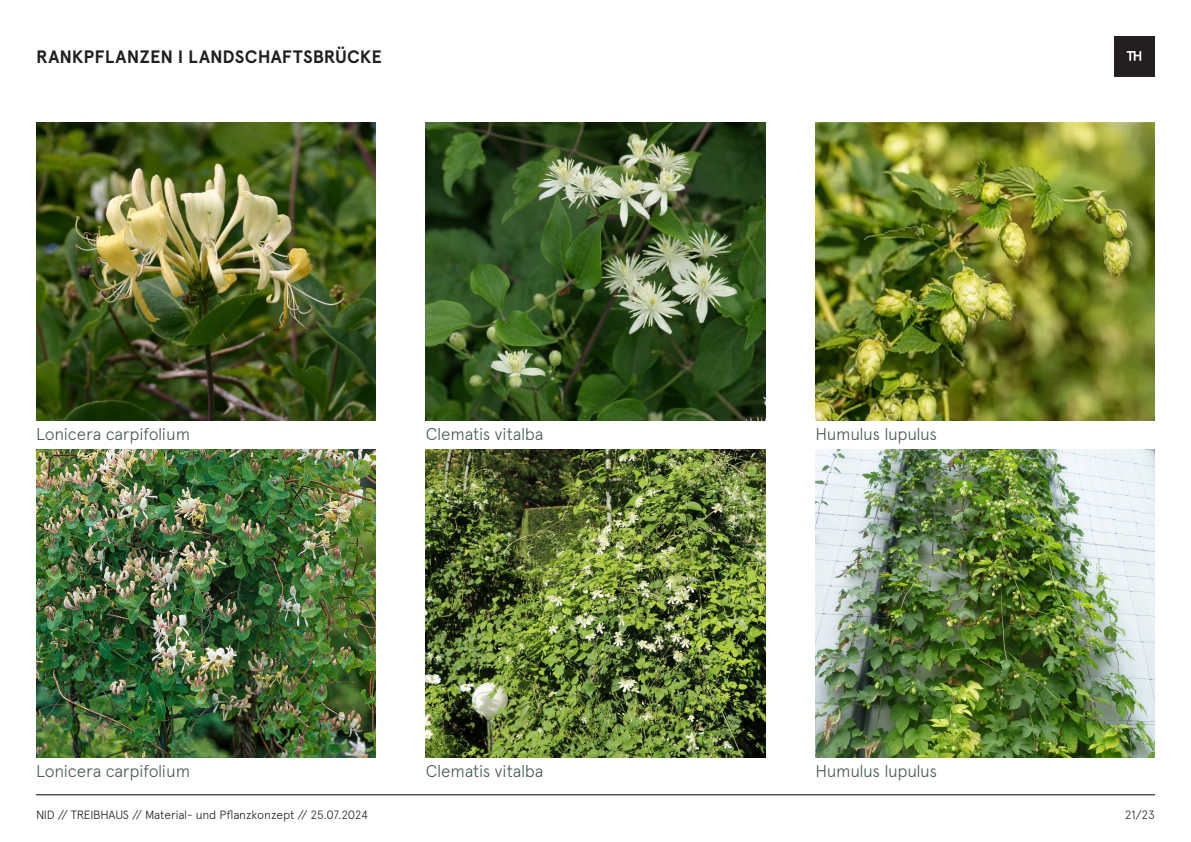
<style>
.page{position:relative;width:1191px;height:842px;background:#fff}
.page>*{position:absolute;margin:0;border:0;box-sizing:border-box;transform-origin:0 0}
.t1{font:700 18px "Apercu";letter-spacing:.005em;color:#231f20}
.TH_Fliesstext_Groß{font:300 17px "Apercu";letter-spacing:-.02em;color:#455c54}
.t2{font:300 12px "Apercu";letter-spacing:-.02em;color:#231f20}
</style>
<div class="page">
<img style="left:36px;top:122px;width:339px;height:299px">
<img style="left:36px;top:450px;width:339px;height:307px">
<img style="left:815px;top:122px;width:340px;height:299px">
<img style="left:815px;top:450px;width:340px;height:307px">
<img style="left:426px;top:122px;width:339px;height:299px">
<img style="left:426px;top:450px;width:339px;height:307px">
<hr style="left:36px;top:794px;width:1119px;height:1px;background:#000">
<div style="left:1114px;top:36px;width:41px;height:41px;background:#231f20"></div>
<p class="t1" style="left:36px;top:46px;width:347px">RANKPFLANZEN I LANDSCHAFTSBRÜCKE</p>
<p class="TH_Fliesstext_Groß" style="left:36px;top:424px;width:156px">Lonicera carpifolium</p>
<p class="TH_Fliesstext_Groß" style="left:36px;top:761px;width:156px">Lonicera carpifolium</p>
<p class="TH_Fliesstext_Groß" style="left:426px;top:424px;width:119px">Clematis vitalba</p>
<p class="TH_Fliesstext_Groß" style="left:426px;top:761px;width:119px">Clematis vitalba</p>
<p class="TH_Fliesstext_Groß" style="left:815px;top:424px;width:123px">Humulus lupulus</p>
<p class="TH_Fliesstext_Groß" style="left:815px;top:761px;width:123px">Humulus lupulus</p>
<p class="t2" style="left:36px;top:808px;width:334px">NID // TREIBHAUS // Material- und Pflanzkonzept // 25.07.2024</p>
<p class="t2" style="left:1124px;top:808px;width:32px">21/23</p>
</div>
